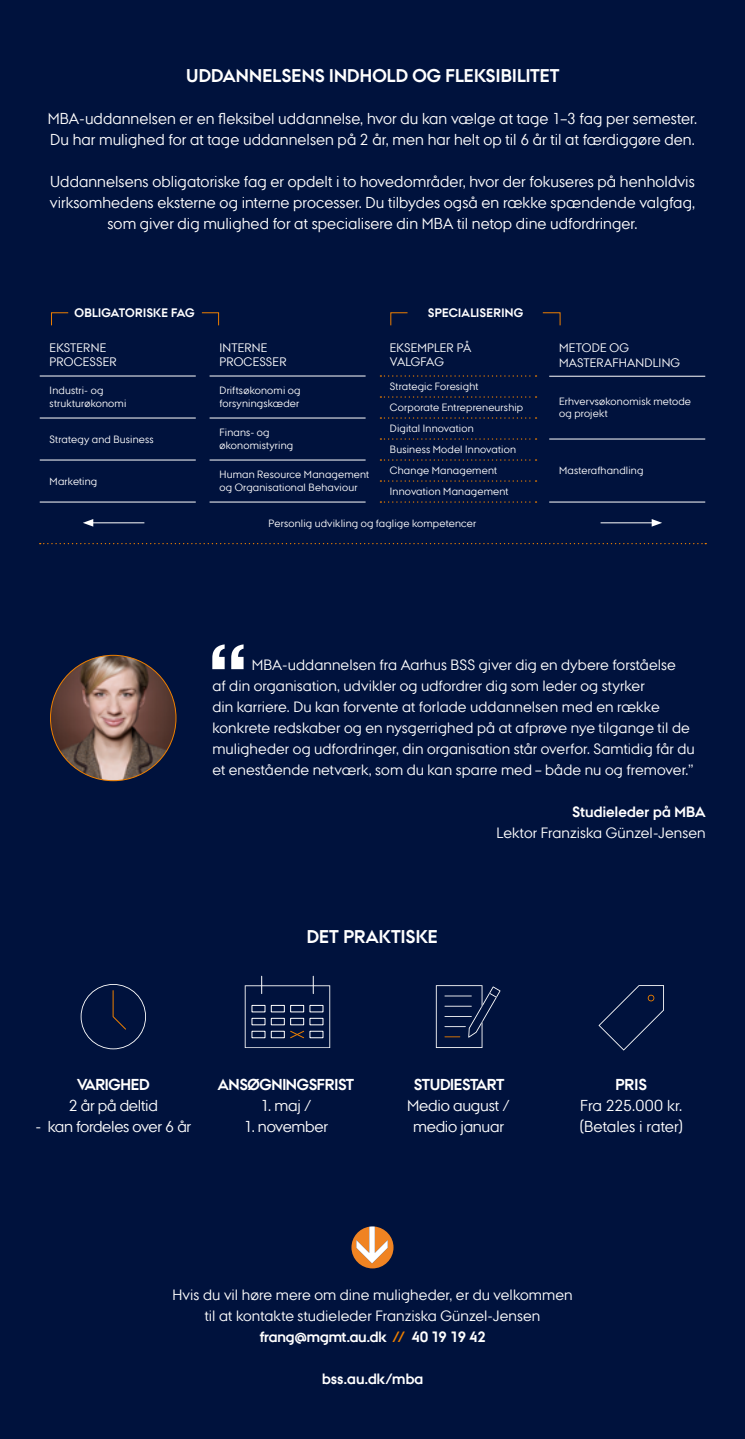
<style>
.page{position:relative;width:745px;height:1439px;background:#fff}
.page>*{position:absolute;margin:0;border:0;box-sizing:border-box;transform-origin:0 0}
.t1{font:700 94.5px "AU Passata";color:#fff}
.t2{font:700 18.38px "AU Passata";letter-spacing:.01em;color:#fff}
.t3{font:15.75px/21px "AU Passata";letter-spacing:.005em;color:#fff}
.t4{font:700 15.75px "AU Passata";letter-spacing:-.02em;color:#fff}
.t5{font:15.75px/21px "AU Passata";letter-spacing:-.015em;color:#fff;text-align:center}
.t6{font:15.75px "AU Passata";letter-spacing:-.02em;color:#fff}
.t7{font:14.88px/21px "AU Passata";letter-spacing:.005em;color:#fff;text-align:center}
.t8{font:700 14.88px "AU Passata";letter-spacing:.01em;color:#fff}
.t9{font:12.25px/14.7px "AU Passata";letter-spacing:.01em;color:#fff}
.t10{font:700 12.25px "AU Passata";letter-spacing:.02em;color:#fff}
.t11{font:10.5px/12.6px "AU Passata";letter-spacing:.02em;color:#fff}
.s1{font-weight:700}
.s2{font-weight:700;color:#ee7f00}
</style>
<div class="page">
<div style="left:0;top:0;width:744px;height:1439px;background:#00123d"></div>
<svg style="left:351px;top:1226px;width:42px;height:42px"></svg>
<svg style="left:81px;top:984px;width:65px;height:65px"></svg>
<svg style="left:244px;top:975px;width:86px;height:73px"></svg>
<svg style="left:435px;top:985px;width:65px;height:63px"></svg>
<svg style="left:598px;top:985px;width:65px;height:65px"></svg>
<hr style="left:90px;top:522px;width:54px;height:1px;background:#fff">
<svg style="left:83px;top:519px;width:10px;height:7px"></svg>
<hr style="left:600px;top:522px;width:54px;height:1px;background:#fff">
<svg style="left:651px;top:519px;width:10px;height:7px"></svg>
<svg style="left:51px;top:312px;width:18px;height:14px"></svg>
<svg style="left:390px;top:312px;width:18px;height:14px"></svg>
<svg style="left:542px;top:312px;width:18px;height:14px"></svg>
<svg style="left:201px;top:312px;width:18px;height:14px"></svg>
<img style="left:50px;top:655px;width:126px;height:125px;border-radius:63px">
<svg style="left:380px;top:375px;width:156px;height:2px"></svg>
<svg style="left:380px;top:396px;width:156px;height:2px"></svg>
<svg style="left:380px;top:417px;width:156px;height:2px"></svg>
<svg style="left:380px;top:438px;width:156px;height:2px"></svg>
<svg style="left:380px;top:459px;width:156px;height:2px"></svg>
<svg style="left:380px;top:480px;width:156px;height:2px"></svg>
<svg style="left:380px;top:501px;width:156px;height:2px"></svg>
<hr style="left:40px;top:501px;width:156px;height:1px;background:#fff">
<hr style="left:549px;top:501px;width:155px;height:1px;background:#fff">
<svg style="left:40px;top:543px;width:665px;height:1px"></svg>
<hr style="left:209px;top:375px;width:156px;height:1px;background:#fff">
<hr style="left:40px;top:375px;width:156px;height:1px;background:#fff">
<hr style="left:549px;top:376px;width:155px;height:1px;background:#fff">
<hr style="left:209px;top:417px;width:156px;height:1px;background:#fff">
<hr style="left:549px;top:438px;width:155px;height:1px;background:#fff">
<hr style="left:40px;top:417px;width:156px;height:1px;background:#fff">
<hr style="left:209px;top:501px;width:156px;height:1px;background:#fff">
<hr style="left:209px;top:459px;width:156px;height:1px;background:#fff">
<hr style="left:40px;top:459px;width:156px;height:1px;background:#fff">
<p class="t2" style="left:186px;top:65px;width:374px">UDDANNELSENS INDHOLD OG FLEKSIBILITET</p>
<p class="t3" style="left:48px;top:108px;width:650px">MBA-uddannelsen er en fleksibel uddannelse, hvor du kan vælge at tage 1–3 fag per semester.<br>Du har mulighed for at tage uddannelsen på 2 år, men har helt op til 6 år til at færdiggøre den.</p>
<p class="t3" style="left:50px;top:171px;width:646px;text-align:center">Uddannelsens obligatoriske fag er opdelt i to hovedområder, hvor der fokuseres på henholdvis virksomhedens eksterne og interne processer. Du tilbydes også en række spændende valgfag, som giver dig mulighed for at specialisere din MBA til netop dine udfordringer.</p>
<p class="t10" style="left:74px;top:306px;width:122px">OBLIGATORISKE FAG</p>
<p class="t10" style="left:427px;top:306px;width:97px">SPECIALISERING</p>
<p class="t9" style="left:50px;top:340px;width:69px">EKSTERNE<br>PROCESSER</p>
<p class="t9" style="left:389px;top:340px;width:83px">EKSEMPLER PÅ<br>VALGFAG</p>
<p class="t9" style="left:219px;top:340px;width:69px">INTERNE<br>PROCESSER</p>
<p class="t9" style="left:558px;top:340px;width:122px">METODE OG<br>MASTERAFHANDLING</p>
<p class="t11" style="left:50px;top:384px;width:78px">Industri- og strukturøkonomi</p>
<p class="t11" style="left:219px;top:384px;width:82px">Driftsøkonomi og forsyningskæder</p>
<p class="t11" style="left:389px;top:376px;width:135px;line-height:21px">Strategic Foresight<br>Corporate Entrepreneurship<br>Digital Innovation</p>
<p class="t11" style="left:389px;top:460px;width:120px;line-height:21px">Change Management<br>Innovation Management</p>
<p class="t11" style="left:50px;top:433px;width:105px">Strategy and Business</p>
<p class="t11" style="left:219px;top:426px;width:75px">Finans- og økonomistyring</p>
<p class="t11" style="left:50px;top:475px;width:49px">Marketing</p>
<p class="t11" style="left:219px;top:468px;width:151px">Human Resource Management og Organisational Behaviour</p>
<p class="t11" style="left:268px;top:516px;width:209px">Personlig udvikling og faglige kompetencer</p>
<p class="t11" style="left:389px;top:443px;width:127px">Business Model Innovation</p>
<p class="t11" style="left:558px;top:394px;width:133px">Erhvervsøkonomisk metode og projekt</p>
<p class="t11" style="left:558px;top:464px;width:86px">Masterafhandling</p>
<h1 class="t1" style="left:208px;top:622px;width:41px">“</h1>
<p class="t7" style="left:212px;top:654px;width:483px;text-align:left;text-indent:39px">MBA-uddannelsen fra Aarhus BSS giver dig en dybere forståelse<br>af din organisation, udvikler og udfordrer dig som leder og styrker<br>din karriere. Du kan forvente at forlade uddannelsen med en række konkrete redskaber og en nysgerrighed på at afprøve nye tilgange til de muligheder og udfordringer, din organisation står overfor. Samtidig får du et enestående netværk, som du kan sparre med – både nu og fremover.”</p>
<p class="t8" style="left:571px;top:803px;width:135px">Studieleder på MBA</p>
<p class="t7" style="left:496px;top:822px;width:210px">Lektor Franziska Günzel-Jensen</p>
<p class="t2" style="left:306px;top:926px;width:132px">DET PRAKTISKE</p>
<p class="t4" style="left:77px;top:1075px;width:74px">VARIGHED</p>
<p class="t6" style="left:69px;top:1096px;width:91px">2 år på deltid</p>
<p class="t6" style="left:35px;top:1117px;width:157px">- kan fordeles over 6 år</p>
<p class="t4" style="left:218px;top:1075px;width:138px">ANSØGNINGSFRIST</p>
<p class="t3" style="left:260px;top:1094px;width:53px">1. maj /</p>
<p class="t5" style="left:244px;top:1115px;width:86px">1. november</p>
<p class="t4" style="left:413px;top:1075px;width:92px">STUDIESTART</p>
<p class="t5" style="left:407px;top:1094px;width:104px">Medio august / medio januar</p>
<p class="t4" style="left:615px;top:1075px;width:33px">PRIS</p>
<p class="t3" style="left:579px;top:1094px;width:105px">Fra 225.000 kr. (Betales i rater)</p>
<p class="t7" style="left:172px;top:1284px;width:401px">Hvis du vil høre mere om dine muligheder, er du velkommen til at kontakte studieleder Franziska Günzel-Jensen <span class="s1">frang@mgmt.au.dk</span> <span class="s2">//</span> <span class="s1">40 19 19 42</span></p>
<p class="t8" style="left:322px;top:1370px;width:103px">bss.au.dk/mba</p>
</div>
